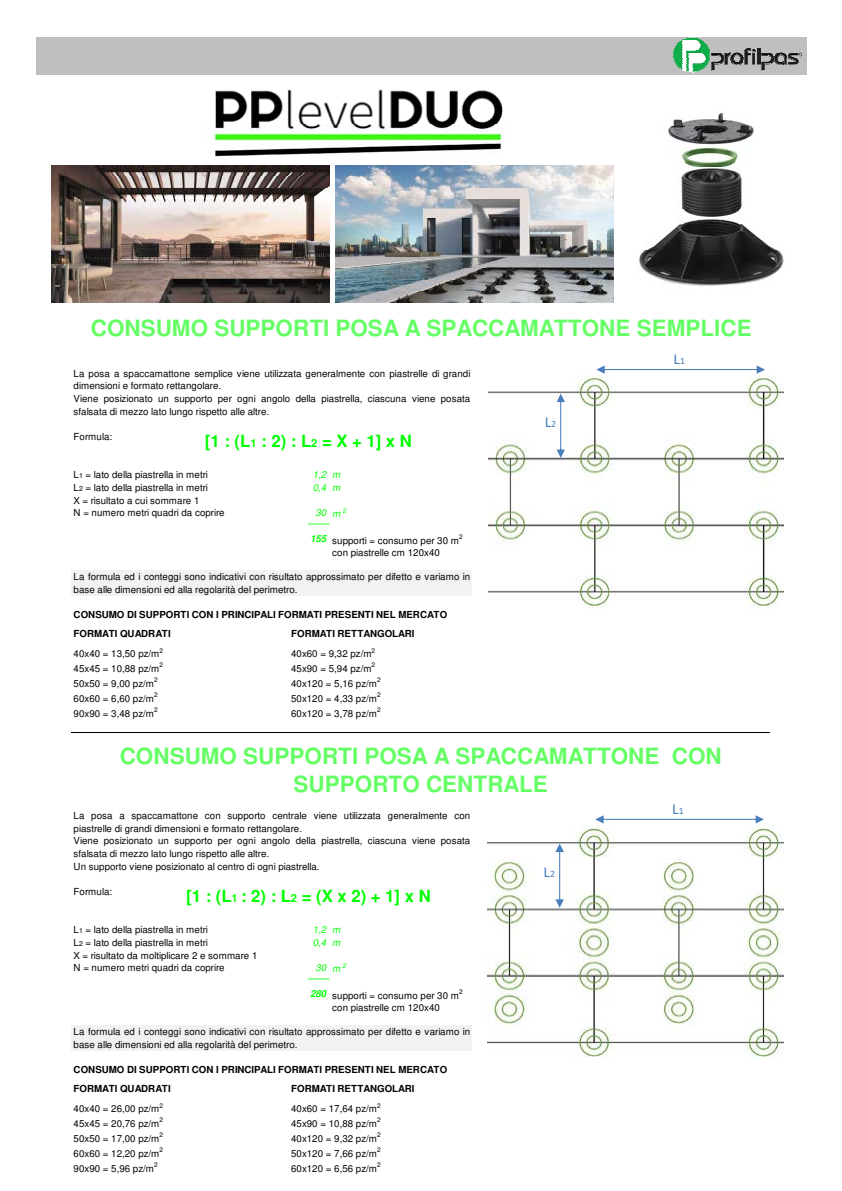
<style>
.page{position:relative;width:842px;height:1191px;background:#fff}
.page>*{position:absolute;margin:0;border:0;box-sizing:border-box;transform-origin:0 0}
.t1{font:700 22.4px/27.8px "Helvetica";color:#65ff65;text-align:center}
.t2{font:700 16.8px "Helvetica";color:#0f0}
.t3{font:15.4px "Calibri";color:#4a7dbb}
.t4{font:9.8px/12.8px "Helvetica";letter-spacing:.005em;color:#000}
.t5{font:700 9.8px/18.8px "Helvetica";letter-spacing:.005em;color:#000}
.t6{font:italic 9.8px "Helvetica";color:#0f0}
.t7{font:italic 700 9.8px "Helvetica";letter-spacing:.005em;color:#0f0}
.t8{font:6.6px "Helvetica";color:#000}
.t9{font:italic 6.6px "Helvetica";color:#0f0}
.s1{font-size:11.2px}
.s2{font-size:9.8px}
.s3{font-size:7px}
</style>
<div class="page">
<div style="left:36px;top:37px;width:770px;height:37px;background:#bfbfbf"></div>
<div style="left:72px;top:570px;width:400px;height:13px;background:#f2f2f2"></div>
<div style="left:72px;top:582px;width:400px;height:13px;background:#f2f2f2"></div>
<div style="left:72px;top:1025px;width:400px;height:12px;background:#f2f2f2"></div>
<div style="left:72px;top:1037px;width:400px;height:13px;background:#f2f2f2"></div>
<hr style="left:72px;top:732px;width:698px;height:1px;background:#000">
<hr style="left:308px;top:523px;width:22px;height:2px;background:#6f6">
<svg style="left:308px;top:978px;width:22px;height:1px"></svg>
<img style="left:488px;top:376px;width:295px;height:234px">
<img style="left:487px;top:825px;width:296px;height:233px">
<svg style="left:596px;top:365px;width:169px;height:9px"></svg>
<svg style="left:557px;top:393px;width:8px;height:65px"></svg>
<svg style="left:595px;top:815px;width:169px;height:8px"></svg>
<svg style="left:555px;top:843px;width:9px;height:64px"></svg>
<svg style="left:677px;top:38px;width:29px;height:7px"></svg>
<img style="left:673px;top:45px;width:37px;height:16px">
<img style="left:675px;top:61px;width:34px;height:3px">
<img style="left:676px;top:64px;width:31px;height:2px">
<svg style="left:712px;top:48px;width:90px;height:23px"></svg>
<svg style="left:677px;top:65px;width:29px;height:8px"></svg>
<img style="left:206px;top:89px;width:301px;height:68px">
<img style="left:639px;top:112px;width:145px;height:174px">
<img style="left:51px;top:165px;width:279px;height:137px">
<img style="left:335px;top:165px;width:279px;height:137px">
<h1 class="t1" style="left:91px;top:316px;width:662px">CONSUMO SUPPORTI POSA A SPACCAMATTONE SEMPLICE</h1>
<p class="t4" style="left:74px;top:368px;width:398px">La posa a spaccamattone semplice viene utilizzata generalmente con piastrelle di grandi dimensioni e formato rettangolare.<br>Viene posizionato un supporto per ogni angolo della piastrella, ciascuna viene posata sfalsata di mezzo lato lungo rispetto alle altre.</p>
<h2 class="t2" style="left:205px;top:434px;width:209px">[1 : (L<span class="s1">1</span> : 2) : L<span class="s1">2</span> = X + 1] x N</h2>
<h3 class="t3" style="left:673px;top:348px;width:13px">L<span class="s2">1</span></h3>
<h3 class="t3" style="left:545px;top:411px;width:13px">L<span class="s2">2</span></h3>
<p class="t4" style="left:74px;top:431px;width:40px">Formula:</p>
<p class="t4" style="left:74px;top:469px;width:136px">L<span class="s3">1</span> = lato della piastrella in metri</p>
<p class="t6" style="left:313px;top:471px;width:29px">1,2 m</p>
<p class="t4" style="left:74px;top:482px;width:136px">L<span class="s3">2</span> = lato della piastrella in metri</p>
<p class="t6" style="left:313px;top:484px;width:29px">0,4 m</p>
<p class="t4" style="left:74px;top:495px;width:153px">X = risultato a cui sommare 1<br>N = numero metri quadri da coprire</p>
<p class="t6" style="left:315px;top:509px;width:26px">30 m</p>
<p class="t9" style="left:342px;top:508px;width:5px">2</p>
<p class="t7" style="left:310px;top:533px;width:18px">155</p>
<p class="t8" style="left:459px;top:534px;width:5px">2</p>
<p class="t4" style="left:332px;top:535px;width:128px">supporti = consumo per 30 m</p>
<p class="t4" style="left:332px;top:547px;width:109px">con piastrelle cm 120x40</p>
<p class="t4" style="left:74px;top:571px;width:398px">La formula ed i conteggi sono indicativi con risultato approssimato per difetto e variamo in base alle dimensioni ed alla regolarità del perimetro.</p>
<p class="t5" style="left:74px;top:606px;width:375px">CONSUMO DI SUPPORTI CON I PRINCIPALI FORMATI PRESENTI NEL MERCATO<br>FORMATI QUADRATI</p>
<p class="t5" style="left:291px;top:625px;width:125px">FORMATI RETTANGOLARI</p>
<p class="t8" style="left:160px;top:648px;width:5px">2</p>
<p class="t4" style="left:74px;top:648px;width:87px">40x40 = 13,50 pz/m</p>
<p class="t8" style="left:372px;top:648px;width:5px">2</p>
<p class="t4" style="left:291px;top:648px;width:82px">40x60 = 9,32 pz/m</p>
<p class="t8" style="left:160px;top:662px;width:5px">2</p>
<p class="t4" style="left:74px;top:663px;width:87px">45x45 = 10,88 pz/m</p>
<p class="t8" style="left:372px;top:662px;width:5px">2</p>
<p class="t4" style="left:291px;top:663px;width:82px">45x90 = 5,94 pz/m</p>
<p class="t8" style="left:154px;top:677px;width:5px">2</p>
<p class="t4" style="left:74px;top:678px;width:82px">50x50 = 9,00 pz/m</p>
<p class="t8" style="left:377px;top:677px;width:5px">2</p>
<p class="t4" style="left:291px;top:678px;width:87px">40x120 = 5,16 pz/m</p>
<p class="t8" style="left:154px;top:692px;width:5px">2</p>
<p class="t4" style="left:74px;top:693px;width:82px">60x60 = 6,60 pz/m</p>
<p class="t8" style="left:377px;top:692px;width:5px">2</p>
<p class="t4" style="left:291px;top:693px;width:87px">50x120 = 4,33 pz/m</p>
<p class="t8" style="left:154px;top:707px;width:5px">2</p>
<p class="t4" style="left:74px;top:708px;width:82px">90x90 = 3,48 pz/m</p>
<p class="t8" style="left:377px;top:707px;width:5px">2</p>
<p class="t4" style="left:291px;top:708px;width:87px">60x120 = 3,78 pz/m</p>
<h1 class="t1" style="left:120px;top:744px;width:604px">CONSUMO SUPPORTI POSA A SPACCAMATTONE CON<br>SUPPORTO CENTRALE</h1>
<p class="t4" style="left:74px;top:810px;width:398px">La posa a spaccamattone con supporto centrale viene utilizzata generalmente con piastrelle di grandi dimensioni e formato rettangolare.<br>Viene posizionato un supporto per ogni angolo della piastrella, ciascuna viene posata sfalsata di mezzo lato lungo rispetto alle altre.</p>
<h2 class="t2" style="left:186px;top:889px;width:246px">[1 : (L<span class="s1">1</span> : 2) : L<span class="s1">2</span> = (X x 2) + 1] x N</h2>
<h3 class="t3" style="left:672px;top:798px;width:13px">L<span class="s2">1</span></h3>
<p class="t4" style="left:74px;top:860px;width:247px">Un supporto viene posizionato al centro di ogni piastrella.</p>
<p class="t4" style="left:74px;top:886px;width:40px">Formula:</p>
<p class="t4" style="left:74px;top:924px;width:136px">L<span class="s3">1</span> = lato della piastrella in metri</p>
<p class="t6" style="left:313px;top:926px;width:29px">1,2 m</p>
<p class="t4" style="left:74px;top:937px;width:136px">L<span class="s3">2</span> = lato della piastrella in metri</p>
<p class="t6" style="left:313px;top:938px;width:29px">0,4 m</p>
<p class="t4" style="left:74px;top:949px;width:185px">X = risultato da moltiplicare 2 e sommare 1<br>N = numero metri quadri da coprire</p>
<h3 class="t3" style="left:544px;top:861px;width:13px">L<span class="s2">2</span></h3>
<p class="t6" style="left:315px;top:964px;width:26px">30 m</p>
<p class="t9" style="left:342px;top:962px;width:5px">2</p>
<p class="t7" style="left:310px;top:987px;width:18px">280</p>
<p class="t8" style="left:459px;top:989px;width:5px">2</p>
<p class="t4" style="left:332px;top:989px;width:128px">supporti = consumo per 30 m</p>
<p class="t4" style="left:332px;top:1002px;width:109px">con piastrelle cm 120x40</p>
<p class="t4" style="left:74px;top:1026px;width:398px">La formula ed i conteggi sono indicativi con risultato approssimato per difetto e variamo in base alle dimensioni ed alla regolarità del perimetro.</p>
<p class="t5" style="left:74px;top:1061px;width:375px">CONSUMO DI SUPPORTI CON I PRINCIPALI FORMATI PRESENTI NEL MERCATO<br>FORMATI QUADRATI</p>
<p class="t5" style="left:291px;top:1079px;width:125px">FORMATI RETTANGOLARI</p>
<p class="t8" style="left:160px;top:1102px;width:5px">2</p>
<p class="t4" style="left:74px;top:1103px;width:87px">40x40 = 26,00 pz/m</p>
<p class="t8" style="left:377px;top:1102px;width:5px">2</p>
<p class="t4" style="left:291px;top:1103px;width:87px">40x60 = 17,64 pz/m</p>
<p class="t8" style="left:160px;top:1117px;width:5px">2</p>
<p class="t4" style="left:74px;top:1118px;width:87px">45x45 = 20,76 pz/m</p>
<p class="t8" style="left:377px;top:1117px;width:5px">2</p>
<p class="t4" style="left:291px;top:1118px;width:87px">45x90 = 10,88 pz/m</p>
<p class="t8" style="left:160px;top:1132px;width:5px">2</p>
<p class="t4" style="left:74px;top:1133px;width:87px">50x50 = 17,00 pz/m</p>
<p class="t8" style="left:377px;top:1132px;width:5px">2</p>
<p class="t4" style="left:291px;top:1133px;width:87px">40x120 = 9,32 pz/m</p>
<p class="t8" style="left:160px;top:1147px;width:5px">2</p>
<p class="t4" style="left:74px;top:1147px;width:87px">60x60 = 12,20 pz/m</p>
<p class="t8" style="left:377px;top:1147px;width:5px">2</p>
<p class="t4" style="left:291px;top:1147px;width:87px">50x120 = 7,66 pz/m</p>
<p class="t8" style="left:154px;top:1162px;width:5px">2</p>
<p class="t4" style="left:74px;top:1162px;width:82px">90x90 = 5,96 pz/m</p>
<p class="t8" style="left:377px;top:1162px;width:5px">2</p>
<p class="t4" style="left:291px;top:1162px;width:87px">60x120 = 6,56 pz/m</p>
</div>
